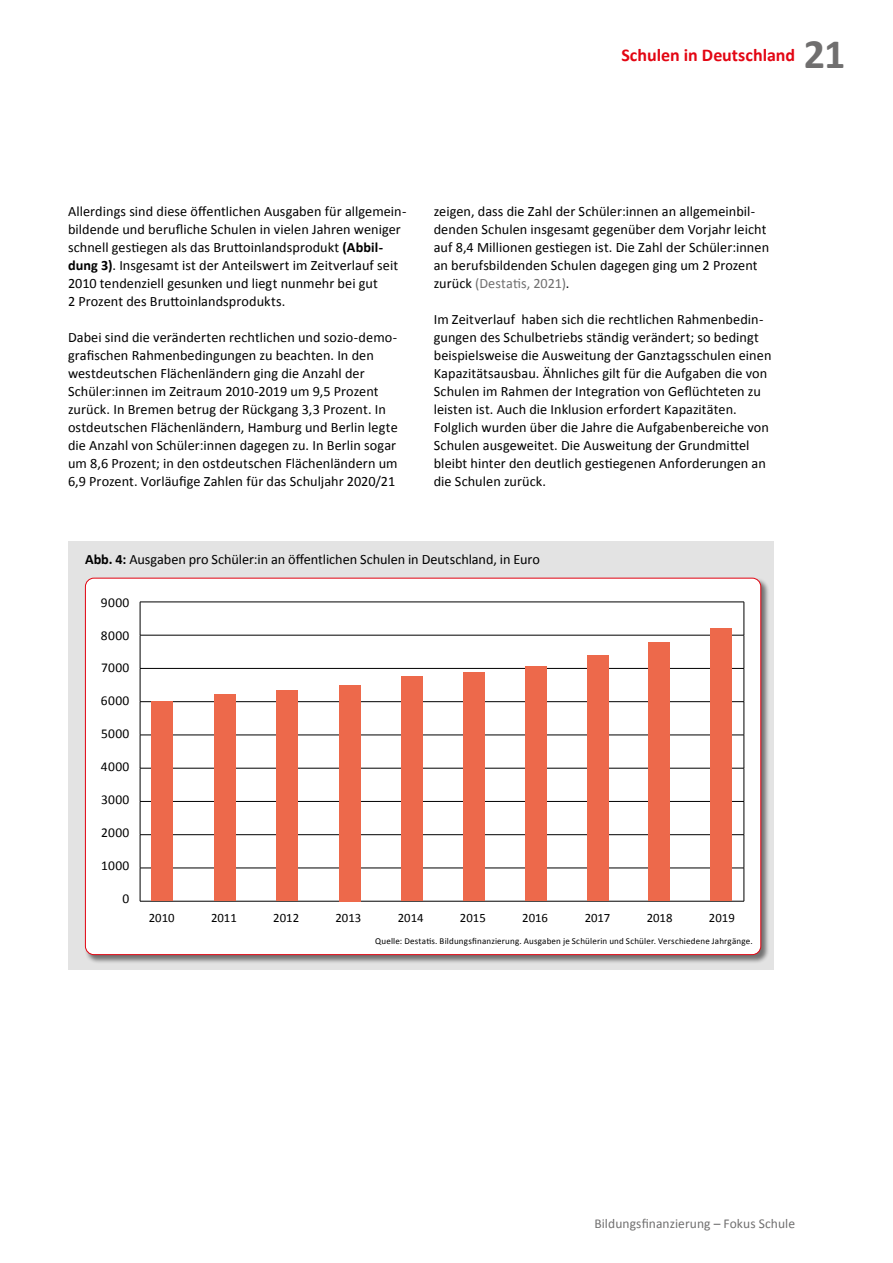
<style>
.page{position:relative;width:893px;height:1263px;background:#fff}
.page>*{position:absolute;margin:0;border:0;box-sizing:border-box;transform-origin:0 0}
.t1{font:700 42px "Calibri";color:#706f6f}
.t2{font:700 18px "Calibri";color:#e30613}
.t3{font:14.25px/18px "Calibri";letter-spacing:.005em;color:#000}
.t4{font:13.5px "Calibri";letter-spacing:.03em;color:#000}
.t5{font:13.5px "Calibri";letter-spacing:.005em;color:#706f6f}
.t6{font:12.75px "Calibri";color:#000}
.t7{font:9px "Calibri";letter-spacing:.02em;color:#000}
.s1{font-weight:700}
.s2{color:#706f6f}
</style>
<div class="page">
<div style="left:68px;top:541px;width:706px;height:428px;background:#e3e3e3"></div>
<div style="left:85px;top:577px;width:685px;height:387px;background:#000;opacity:.5"></div>
<div style="left:85px;top:578px;width:676px;height:377px;background:#fff;border-radius:9px"></div>
<hr style="left:140px;top:602px;width:604px;height:1px;background:#000">
<hr style="left:140px;top:602px;width:1px;height:33px;background:#000">
<hr style="left:744px;top:602px;width:1px;height:33px;background:#000">
<hr style="left:140px;top:635px;width:604px;height:1px;background:#000">
<hr style="left:140px;top:635px;width:1px;height:33px;background:#000">
<hr style="left:744px;top:635px;width:1px;height:33px;background:#000">
<hr style="left:140px;top:668px;width:604px;height:1px;background:#000">
<hr style="left:140px;top:669px;width:1px;height:32px;background:#000">
<hr style="left:744px;top:669px;width:1px;height:32px;background:#000">
<hr style="left:140px;top:701px;width:604px;height:1px;background:#000">
<hr style="left:140px;top:702px;width:1px;height:33px;background:#000">
<hr style="left:744px;top:702px;width:1px;height:33px;background:#000">
<hr style="left:140px;top:735px;width:604px;height:1px;background:#000">
<hr style="left:140px;top:735px;width:1px;height:33px;background:#000">
<hr style="left:744px;top:735px;width:1px;height:33px;background:#000">
<hr style="left:140px;top:768px;width:604px;height:1px;background:#000">
<hr style="left:140px;top:768px;width:1px;height:33px;background:#000">
<hr style="left:744px;top:768px;width:1px;height:33px;background:#000">
<hr style="left:140px;top:801px;width:604px;height:1px;background:#000">
<hr style="left:140px;top:802px;width:1px;height:32px;background:#000">
<hr style="left:744px;top:802px;width:1px;height:32px;background:#000">
<hr style="left:140px;top:834px;width:604px;height:1px;background:#000">
<hr style="left:140px;top:835px;width:1px;height:33px;background:#000">
<hr style="left:744px;top:835px;width:1px;height:33px;background:#000">
<hr style="left:140px;top:868px;width:604px;height:1px;background:#000">
<hr style="left:140px;top:868px;width:1px;height:33px;background:#000">
<hr style="left:744px;top:868px;width:1px;height:33px;background:#000">
<hr style="left:140px;top:901px;width:604px;height:1px;background:#000">
<div style="left:152px;top:701px;width:21px;height:200px;background:#ed694b"></div>
<div style="left:215px;top:695px;width:21px;height:206px;background:#ed694b"></div>
<div style="left:276px;top:690px;width:22px;height:211px;background:#ed694b"></div>
<div style="left:339px;top:685px;width:22px;height:216px;background:#ed694b"></div>
<div style="left:401px;top:676px;width:22px;height:225px;background:#ed694b"></div>
<div style="left:463px;top:672px;width:21px;height:229px;background:#ed694b"></div>
<div style="left:525px;top:667px;width:21px;height:234px;background:#ed694b"></div>
<div style="left:587px;top:656px;width:21px;height:245px;background:#ed694b"></div>
<div style="left:649px;top:643px;width:21px;height:258px;background:#ed694b"></div>
<div style="left:711px;top:628px;width:21px;height:273px;background:#ed694b"></div>
<p class="t2" style="left:621px;top:44px;width:175px">Schulen in Deutschland</p>
<h1 class="t1" style="left:804px;top:27px;width:43px">21</h1>
<p class="t3" style="left:68px;top:202px;width:340px">Allerdings sind diese öffentlichen Ausgaben für allgemein&shy;bildende und berufliche Schulen in vielen Jahren weniger schnell gestiegen als das Bruttoinlandsprodukt <span class="s1">(Abbil&shy;dung 3)</span>. Insgesamt ist der Anteilswert im Zeitverlauf seit 2010 tendenziell gesunken und liegt nunmehr bei gut<br>2 Prozent des Bruttoinlandsprodukts.</p>
<p class="t3" style="left:68px;top:328px;width:331px">Dabei sind die veränderten rechtlichen und sozio-demo&shy;grafischen Rahmenbedingungen zu beachten. In den westdeutschen Flächenländern ging die Anzahl der Schüler:innen im Zeitraum 2010-2019 um 9,5 Prozent zurück. In Bremen betrug der Rückgang 3,3 Prozent. In ostdeutschen Flächenländern, Hamburg und Berlin legte die Anzahl von Schüler:innen dagegen zu. In Berlin sogar um 8,6 Prozent; in den ostdeutschen Flächenländern um 6,9 Prozent. Vorläufige Zahlen für das Schuljahr 2020/21</p>
<p class="t3" style="left:434px;top:202px;width:337px">zeigen, dass die Zahl der Schüler:innen an allgemeinbil&shy;denden Schulen insgesamt gegenüber dem Vorjahr leicht auf 8,4 Millionen gestiegen ist. Die Zahl der Schüler:innen an berufsbildenden Schulen dagegen ging um 2 Prozent zurück <span class="s2">(Destatis, 2021)</span>.</p>
<p class="t3" style="left:434px;top:310px;width:339px">Im Zeitverlauf haben sich die rechtlichen Rahmenbedin&shy;gungen des Schulbetriebs ständig verändert; so bedingt beispielsweise die Ausweitung der Ganztagsschulen einen Kapazitätsausbau. Ähnliches gilt für die Aufgaben die von Schulen im Rahmen der Integration von Geflüchteten zu leisten ist. Auch die Inklusion erfordert Kapazitäten.<br>Folglich wurden über die Jahre die Aufgabenbereiche von Schulen ausgeweitet. Die Ausweitung der Grundmittel bleibt hinter den deutlich gestiegenen Anforderungen an die Schulen zurück.</p>
<p class="t3" style="left:85px;top:550px;width:456px"><span class="s1">Abb. 4:</span> Ausgaben pro Schüler:in an öffentlichen Schulen in Deutschland, in Euro</p>
<p class="t4" style="left:101px;top:594px;width:30px">9000</p>
<p class="t4" style="left:101px;top:626px;width:30px">8000</p>
<p class="t4" style="left:101px;top:659px;width:30px">7000</p>
<p class="t4" style="left:101px;top:692px;width:30px">6000</p>
<p class="t4" style="left:101px;top:725px;width:30px">5000</p>
<p class="t4" style="left:101px;top:758px;width:30px">4000</p>
<p class="t4" style="left:101px;top:791px;width:30px">3000</p>
<p class="t4" style="left:101px;top:824px;width:30px">2000</p>
<p class="t4" style="left:101px;top:857px;width:30px">1000</p>
<p class="t4" style="left:123px;top:890px;width:8px">0</p>
<p class="t6" style="left:149px;top:910px;width:27px">2010</p>
<p class="t6" style="left:211px;top:910px;width:27px">2011</p>
<p class="t6" style="left:273px;top:910px;width:27px">2012</p>
<p class="t6" style="left:335px;top:910px;width:27px">2013</p>
<p class="t6" style="left:398px;top:910px;width:27px">2014</p>
<p class="t6" style="left:460px;top:910px;width:27px">2015</p>
<p class="t6" style="left:522px;top:910px;width:27px">2016</p>
<p class="t6" style="left:585px;top:910px;width:27px">2017</p>
<p class="t6" style="left:647px;top:910px;width:27px">2018</p>
<p class="t6" style="left:709px;top:910px;width:27px">2019</p>
<p class="t7" style="left:375px;top:935px;width:379px">Quelle: Destatis. Bildungsfinanzierung. Ausgaben je Schülerin und Schüler. Verschiedene Jahrgänge.</p>
<p class="t5" style="left:594px;top:1215px;width:202px">Bildungsfinanzierung – Fokus Schule</p>
</div>
